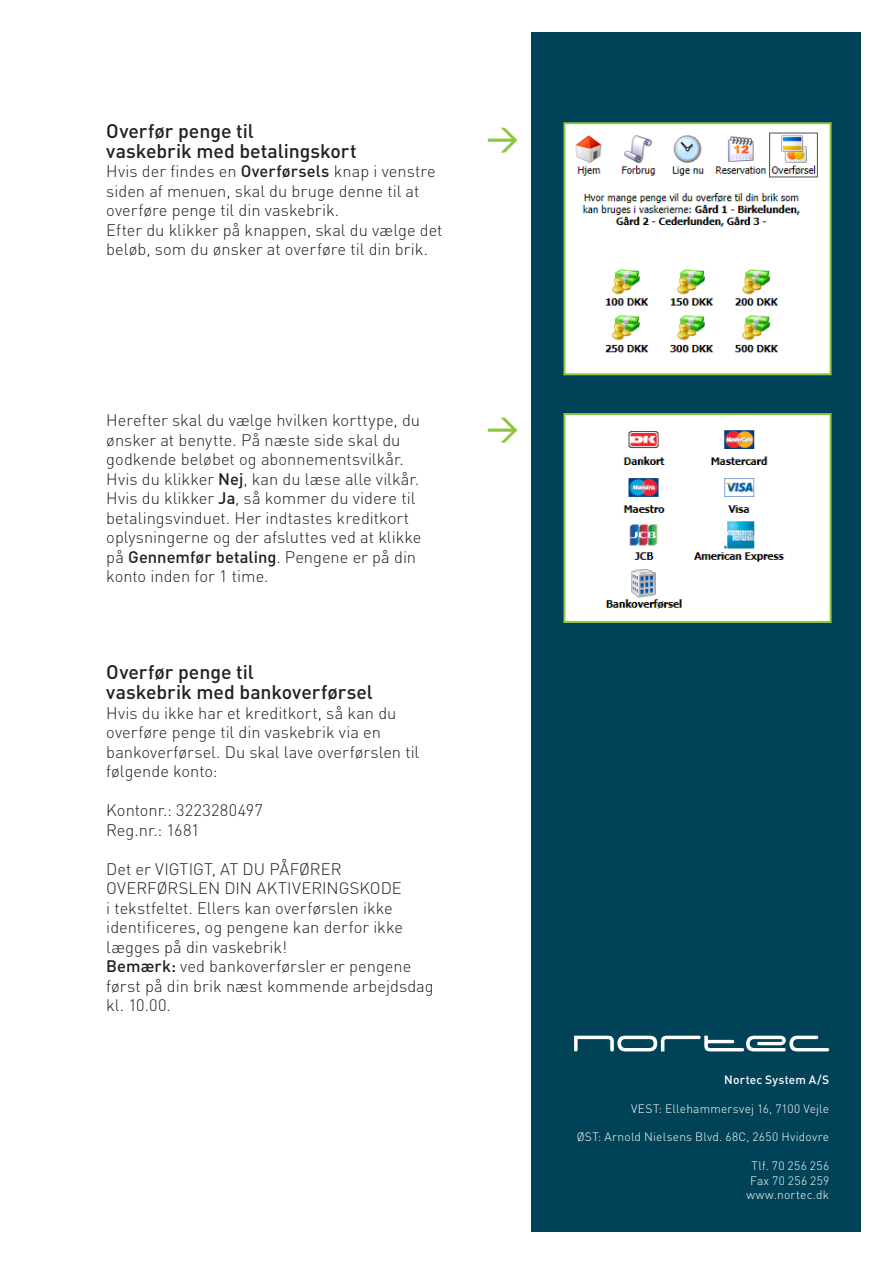
<style>
.page{position:relative;width:893px;height:1263px;background:#fff}
.page>*{position:absolute;margin:0;border:0;box-sizing:border-box;transform-origin:0 0}
.t1{font:500 31.8px "DIN";color:#8bc63e}
.t2{font:500 19.5px/19.5px "DIN";letter-spacing:-.005em;color:#231f20}
.t3{font:300 16.5px/19.5px "DIN";color:#231f20}
.t4{font:300 12px/14.4px "DIN";letter-spacing:.02em;color:#fff;text-align:center}
.t5{font:500 12px "DIN";letter-spacing:.015em;color:#fff}
.s1{font-weight:500}
</style>
<div class="page">
<div style="left:531px;top:32px;width:330px;height:1199px;background:#004358"></div>
<svg style="left:574px;top:1036px;width:255px;height:15px"></svg>
<div style="left:564px;top:123px;width:267px;height:251px;background:#fff"></div>
<img style="left:575px;top:132px;width:243px;height:221px">
<div style="left:563px;top:122px;width:269px;height:253px;border:2px solid #8bc63e"></div>
<div style="left:564px;top:414px;width:267px;height:208px;background:#fff"></div>
<img style="left:606px;top:430px;width:179px;height:179px">
<div style="left:563px;top:413px;width:269px;height:210px;border:2px solid #8bc63e"></div>
<p class="t2" style="left:106px;top:121px;width:252px">Overfør penge til<br>vaskebrik med betalingskort</p>
<p class="t3" style="left:106px;top:162px;width:338px">Hvis der findes en <span class="s1">Overførsels</span> knap i venstre siden af menuen, skal du bruge denne til at overføre penge til din vaskebrik.<br>Efter du klikker på knappen, skal du vælge det beløb, som du ønsker at overføre til din brik.</p>
<h1 class="t1" style="left:486px;top:117px;width:34px">&gt;</h1>
<p class="t3" style="left:106px;top:410px;width:317px">Herefter skal du vælge hvilken korttype, du ønsker at benytte. På næste side skal du godkende beløbet og abonnementsvilkår.<br>Hvis du klikker <span class="s1">Nej</span>, kan du læse alle vilkår.<br>Hvis du klikker <span class="s1">Ja</span>, så kommer du videre til betalingsvinduet. Her indtastes kreditkort oplysningerne og der afsluttes ved at klikke på <span class="s1">Gennemfør betaling</span>. Pengene er på din konto inden for 1 time.</p>
<p class="t2" style="left:106px;top:662px;width:268px">Overfør penge til<br>vaskebrik med bankoverførsel</p>
<p class="t3" style="left:106px;top:703px;width:315px">Hvis du ikke har et kreditkort, så kan du overføre penge til din vaskebrik via en bankoverførsel. Du skal lave overførslen til følgende konto:</p>
<p class="t3" style="left:106px;top:800px;width:158px">Kontonr.: 3223280497<br>Reg.nr.: 1681</p>
<p class="t3" style="left:106px;top:859px;width:329px">Det er VIGTIGT, AT DU PÅFØRER OVERFØRSLEN DIN AKTIVERINGSKODE<br>i tekstfeltet. Ellers kan overførslen ikke identificeres, og pengene kan derfor ikke lægges på din vaskebrik!<br><span class="s1">Bemærk:</span> ved bankoverførsler er pengene først på din brik næst kommende arbejdsdag kl. 10.00.</p>
<h1 class="t1" style="left:486px;top:407px;width:34px">&gt;</h1>
<p class="t5" style="left:724px;top:1072px;width:106px">Nortec System A/S</p>
<p class="t4" style="left:631px;top:1101px;width:200px">VEST: Ellehammersvej 16, 7100 Vejle</p>
<p class="t4" style="left:577px;top:1130px;width:254px">ØST: Arnold Nielsens Blvd. 68C, 2650 Hvidovre</p>
<p class="t4" style="left:746px;top:1158px;width:84px">Tlf. 70 256 256<br>Fax 70 256 259 www.nortec.dk</p>
</div>
